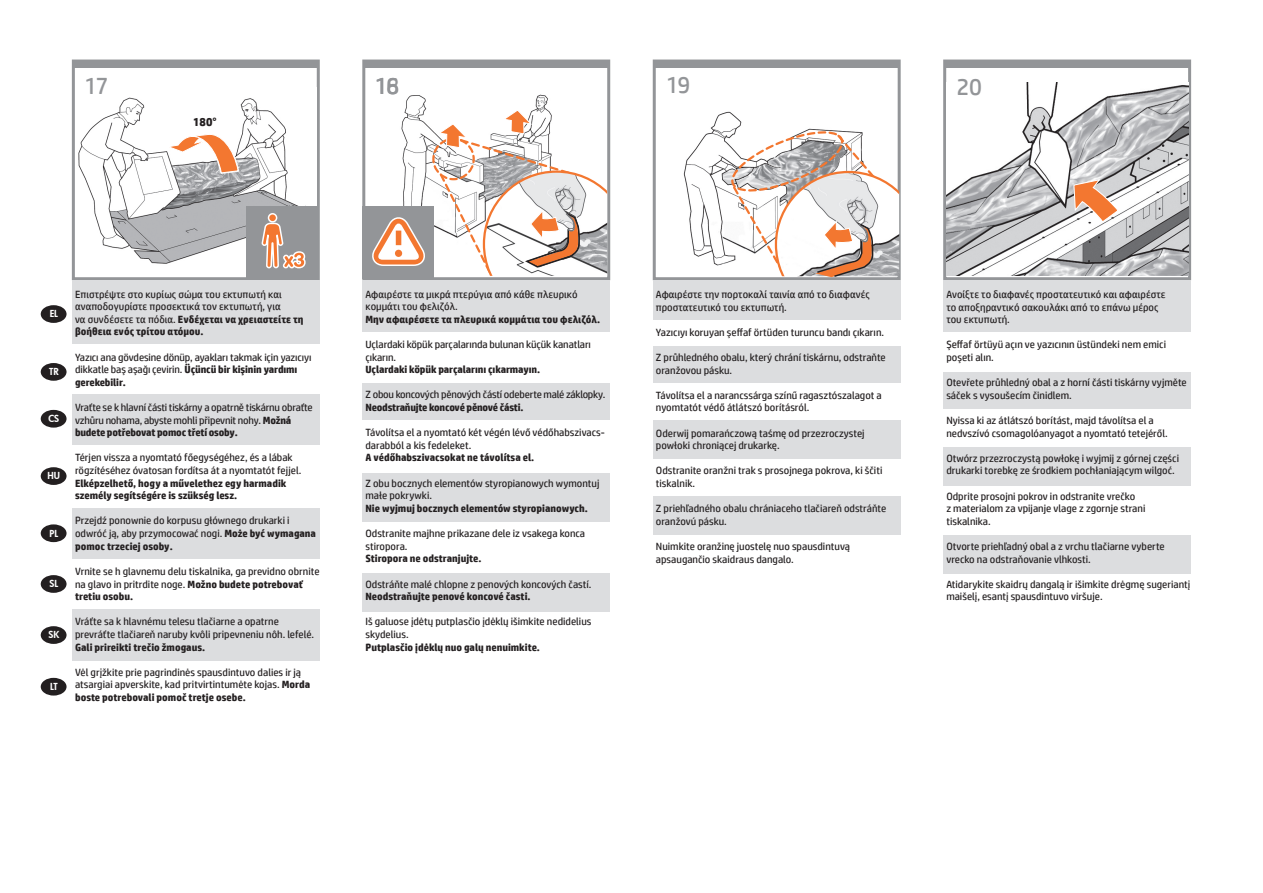
<style>
.page{position:relative;width:1263px;height:893px;background:#fff}
.page>*{position:absolute;margin:0;border:0;box-sizing:border-box;transform-origin:0 0}
.t1{font:24px "HP Simplified";letter-spacing:-.06em;color:#939598}
.t2{font:700 12px "HP Simplified";color:#231f20}
.t3{font:10.5px/12.6px "HP Simplified";color:#231f20}
.t4{font:700 10.5px/12.6px "HP Simplified";color:#231f20}
.t5{font:10.5px/12.6px "HP Simplified";letter-spacing:-.02em;color:#231f20}
.t6{font:700 10.5px "HP Simplified";letter-spacing:-.02em;color:#231f20}
.t7{font:9.45px "Futura Hv";color:#fff}
.s1{font-weight:700}
</style>
<div class="page">
<div style="left:72px;top:60px;width:248px;height:220px;border:3px solid #939598"></div>
<div style="left:362px;top:60px;width:248px;height:220px;border:3px solid #939598"></div>
<div style="left:653px;top:60px;width:248px;height:220px;border:3px solid #939598"></div>
<div style="left:943px;top:60px;width:248px;height:220px;border:3px solid #939598"></div>
<img style="left:406px;top:94px;width:142px;height:13px">
<img style="left:78px;top:97px;width:210px;height:167px">
<svg style="left:161px;top:131px;width:79px;height:44px"></svg>
<img style="left:946px;top:83px;width:242px;height:193px">
<img style="left:683px;top:111px;width:145px;height:155px">
<svg style="left:1073px;top:178px;width:46px;height:45px"></svg>
<svg style="left:730px;top:130px;width:169px;height:148px"></svg>
<div style="left:362px;top:206px;width:72px;height:73px;background:#939598"></div>
<svg style="left:372px;top:107px;width:235px;height:169px"></svg>
<div style="left:246px;top:206px;width:72px;height:72px;background:#939598"></div>
<svg style="left:261px;top:175px;width:45px;height:94px"></svg>
<div style="left:362px;top:280px;width:248px;height:52px;background:#dcdddf"></div>
<div style="left:362px;top:384px;width:248px;height:36px;background:#dcdddf"></div>
<div style="left:362px;top:473px;width:248px;height:48px;background:#dcdddf"></div>
<div style="left:362px;top:573px;width:248px;height:38px;background:#dcdddf"></div>
<div style="left:72px;top:395px;width:248px;height:50px;background:#dcdddf"></div>
<div style="left:72px;top:508px;width:248px;height:50px;background:#dcdddf"></div>
<div style="left:72px;top:609px;width:248px;height:52px;background:#dcdddf"></div>
<div style="left:72px;top:280px;width:248px;height:64px;background:#dcdddf"></div>
<div style="left:943px;top:281px;width:248px;height:51px;background:#dcdddf"></div>
<div style="left:653px;top:281px;width:248px;height:39px;background:#dcdddf"></div>
<div style="left:943px;top:372px;width:248px;height:36px;background:#dcdddf"></div>
<div style="left:653px;top:346px;width:248px;height:37px;background:#dcdddf"></div>
<div style="left:943px;top:448px;width:248px;height:38px;background:#dcdddf"></div>
<div style="left:653px;top:421px;width:248px;height:38px;background:#dcdddf"></div>
<div style="left:943px;top:535px;width:248px;height:38px;background:#dcdddf"></div>
<div style="left:653px;top:496px;width:248px;height:38px;background:#dcdddf"></div>
<div style="left:372px;top:69px;width:45px;height:26px;background:#fff"></div>
<div style="left:41px;top:678px;width:26px;height:18px;background:#231f20;border-radius:50%"></div>
<div style="left:41px;top:305px;width:26px;height:18px;background:#231f20;border-radius:50%"></div>
<div style="left:41px;top:363px;width:26px;height:18px;background:#231f20;border-radius:50%"></div>
<div style="left:41px;top:410px;width:26px;height:18px;background:#231f20;border-radius:50%"></div>
<div style="left:41px;top:467px;width:26px;height:18px;background:#231f20;border-radius:50%"></div>
<div style="left:41px;top:524px;width:26px;height:18px;background:#231f20;border-radius:50%"></div>
<div style="left:41px;top:575px;width:26px;height:18px;background:#231f20;border-radius:50%"></div>
<div style="left:41px;top:626px;width:26px;height:18px;background:#231f20;border-radius:50%"></div>
<h1 class="t1" style="left:85px;top:70px;width:26px">17</h1>
<h1 class="t1" style="left:375px;top:70px;width:26px">18</h1>
<h1 class="t1" style="left:666px;top:69px;width:26px">19</h1>
<h1 class="t1" style="left:956px;top:71px;width:27px">20</h1>
<h1 class="t1" style="left:386px;top:70px;width:14px">6</h1>
<p class="t2" style="left:193px;top:114px;width:25px">180°</p>
<p class="t7" style="left:50px;top:307px;width:10px">EL</p>
<p class="t7" style="left:49px;top:365px;width:11px">TR</p>
<p class="t7" style="left:49px;top:412px;width:12px">CS</p>
<p class="t7" style="left:48px;top:469px;width:14px">HU</p>
<p class="t7" style="left:50px;top:527px;width:10px">PL</p>
<p class="t7" style="left:49px;top:577px;width:10px">SL</p>
<p class="t7" style="left:48px;top:628px;width:12px">SK</p>
<p class="t7" style="left:50px;top:680px;width:9px">LT</p>
<p class="t3" style="left:75px;top:288px;width:230px">Επιστρέψτε στο κυρίως σώμα του εκτυπωτή και αναποδογυρίστε προσεκτικά τον εκτυπωτή, για<br>να συνδέσετε τα πόδια. <span class="s1">Ενδέχεται να χρειαστείτε τη βοήθεια ενός τρίτου ατόμου.</span></p>
<p class="t3" style="left:75px;top:351px;width:238px">Yazıcı ana gövdesine dönüp, ayakları takmak için yazıcıyı dikkatle baş aşağı çevirin. <span class="s1">Üçüncü bir kişinin yardımı gerekebilir.</span></p>
<p class="t5" style="left:75px;top:401px;width:239px">Vraťte se k hlavní části tiskárny a opatrně tiskárnu obraťte vzhůru nohama, abyste mohli připevnit nohy. <span class="s1">Možná budete potřebovat pomoc třetí osoby.</span></p>
<p class="t3" style="left:75px;top:451px;width:228px">Térjen vissza a nyomtató főegységéhez, és a lábak rögzítéséhez óvatosan fordítsa át a nyomtatót fejjel.</p>
<p class="t4" style="left:75px;top:477px;width:213px">Elképzelhető, hogy a művelethez egy harmadik személy segítségére is szükség lesz.</p>
<p class="t3" style="left:75px;top:514px;width:242px">Przejdź ponownie do korpusu głównego drukarki i odwróć ją, aby przymocować nogi. <span class="s1">Może być wymagana pomoc trzeciej osoby.</span></p>
<p class="t3" style="left:75px;top:565px;width:246px">Vrnite se h glavnemu delu tiskalnika, ga previdno obrnite na glavo in pritrdite noge. <span class="s1">Možno budete potrebovať tretiu osobu.</span></p>
<p class="t3" style="left:75px;top:615px;width:241px">Vráťte sa k hlavnému telesu tlačiarne a opatrne prevráťte tlačiareň naruby kvôli pripevneniu nôh. lefelé.</p>
<p class="t4" style="left:75px;top:641px;width:132px">Gali prireikti trečio žmogaus.</p>
<p class="t3" style="left:75px;top:666px;width:237px">Vėl grįžkite prie pagrindinės spausdintuvo dalies ir ją atsargiai apverskite, kad pritvirtintumėte kojas. <span class="s1">Morda boste potrebovali pomoč tretje osebe.</span></p>
<p class="t3" style="left:365px;top:288px;width:214px">Αφαιρέστε τα μικρά πτερύγια από κάθε πλευρικό κομμάτι του φελιζόλ.</p>
<p class="t4" style="left:365px;top:313px;width:236px">Μην αφαιρέσετε τα πλευρικά κομμάτια του φελιζόλ.</p>
<p class="t3" style="left:365px;top:338px;width:227px">Uçlardaki köpük parçalarında bulunan küçük kanatları çıkarın.</p>
<p class="t4" style="left:365px;top:363px;width:176px">Uçlardaki köpük parçalarını çıkarmayın.</p>
<p class="t5" style="left:365px;top:388px;width:242px">Z obou koncových pěnových částí odeberte malé záklopky.</p>
<p class="t6" style="left:365px;top:401px;width:159px">Neodstraňujte koncové pěnové části.</p>
<p class="t3" style="left:365px;top:426px;width:241px">Távolítsa el a nyomtató két végén lévő védőhabszivacs&shy;darabból a kis fedeleket.</p>
<p class="t4" style="left:365px;top:452px;width:170px">A védőhabszivacsokat ne távolítsa el.</p>
<p class="t3" style="left:365px;top:477px;width:235px">Z obu bocznych elementów styropianowych wymontuj małe pokrywki.</p>
<p class="t4" style="left:365px;top:502px;width:224px">Nie wyjmuj bocznych elementów styropianowych.</p>
<p class="t3" style="left:365px;top:527px;width:221px">Odstranite majhne prikazane dele iz vsakega konca stiropora.</p>
<p class="t4" style="left:365px;top:552px;width:118px">Stiropora ne odstranjujte.</p>
<p class="t3" style="left:365px;top:577px;width:228px">Odstráňte malé chlopne z penových koncových častí.</p>
<p class="t4" style="left:365px;top:590px;width:167px">Neodstraňujte penové koncové časti.</p>
<p class="t3" style="left:365px;top:615px;width:227px">Iš galuose įdėtų putplasčio įdėklų išimkite nedidelius skydelius.</p>
<p class="t4" style="left:365px;top:641px;width:176px">Putplasčio įdėklų nuo galų nenuimkite.</p>
<p class="t3" style="left:656px;top:288px;width:215px">Αφαιρέστε την πορτοκαλί ταινία από το διαφανές προστατευτικό του εκτυπωτή.</p>
<p class="t3" style="left:656px;top:326px;width:230px">Yazıcıyı koruyan şeffaf örtüden turuncu bandı çıkarın.</p>
<p class="t3" style="left:656px;top:351px;width:231px">Z průhledného obalu, který chrání tiskárnu, odstraňte oranžovou pásku.</p>
<p class="t3" style="left:656px;top:389px;width:227px">Távolítsa el a narancssárga színű ragasztószalagot a nyomtatót védő átlátszó borításról.</p>
<p class="t3" style="left:656px;top:427px;width:210px">Oderwij pomarańczową taśmę od przezroczystej powłoki chroniącej drukarkę.</p>
<p class="t3" style="left:656px;top:464px;width:228px">Odstranite oranžni trak s prosojnega pokrova, ki ščiti tiskalnik.</p>
<p class="t3" style="left:656px;top:502px;width:232px">Z priehľadného obalu chrániaceho tlačiareň odstráňte oranžovú pásku.</p>
<p class="t3" style="left:656px;top:540px;width:196px">Nuimkite oranžinę juostelę nuo spausdintuvą apsaugančio skaidraus dangalo.</p>
<p class="t3" style="left:946px;top:288px;width:221px">Ανοίξτε το διαφανές προστατευτικό και αφαιρέστε το αποξηραντικό σακουλάκι από το επάνω μέρος του εκτυπωτή.</p>
<p class="t3" style="left:946px;top:338px;width:221px">Şeffaf örtüyü açın ve yazıcının üstündeki nem emici poşeti alın.</p>
<p class="t3" style="left:946px;top:376px;width:242px">Otevřete průhledný obal a z horní části tiskárny vyjměte sáček s vysoušecím činidlem.</p>
<p class="t3" style="left:946px;top:414px;width:223px">Nyissa ki az átlátszó borítást, majd távolítsa el a nedvszívó csomagolóanyagot a nyomtató tetejéről.</p>
<p class="t3" style="left:946px;top:452px;width:234px">Otwórz przezroczystą powłokę i wyjmij z górnej części drukarki torebkę ze środkiem pochłaniającym wilgoć.</p>
<p class="t3" style="left:946px;top:490px;width:201px">Odprite prosojni pokrov in odstranite vrečko<br>z materialom za vpijanje vlage z zgornje strani tiskalnika.</p>
<p class="t3" style="left:946px;top:540px;width:220px">Otvorte priehľadný obal a z vrchu tlačiarne vyberte vrecko na odstraňovanie vlhkosti.</p>
<p class="t3" style="left:946px;top:578px;width:245px">Atidarykite skaidrų dangalą ir išimkite drėgmę sugeriantį maišelį, esantį spausdintuvo viršuje.</p>
</div>
